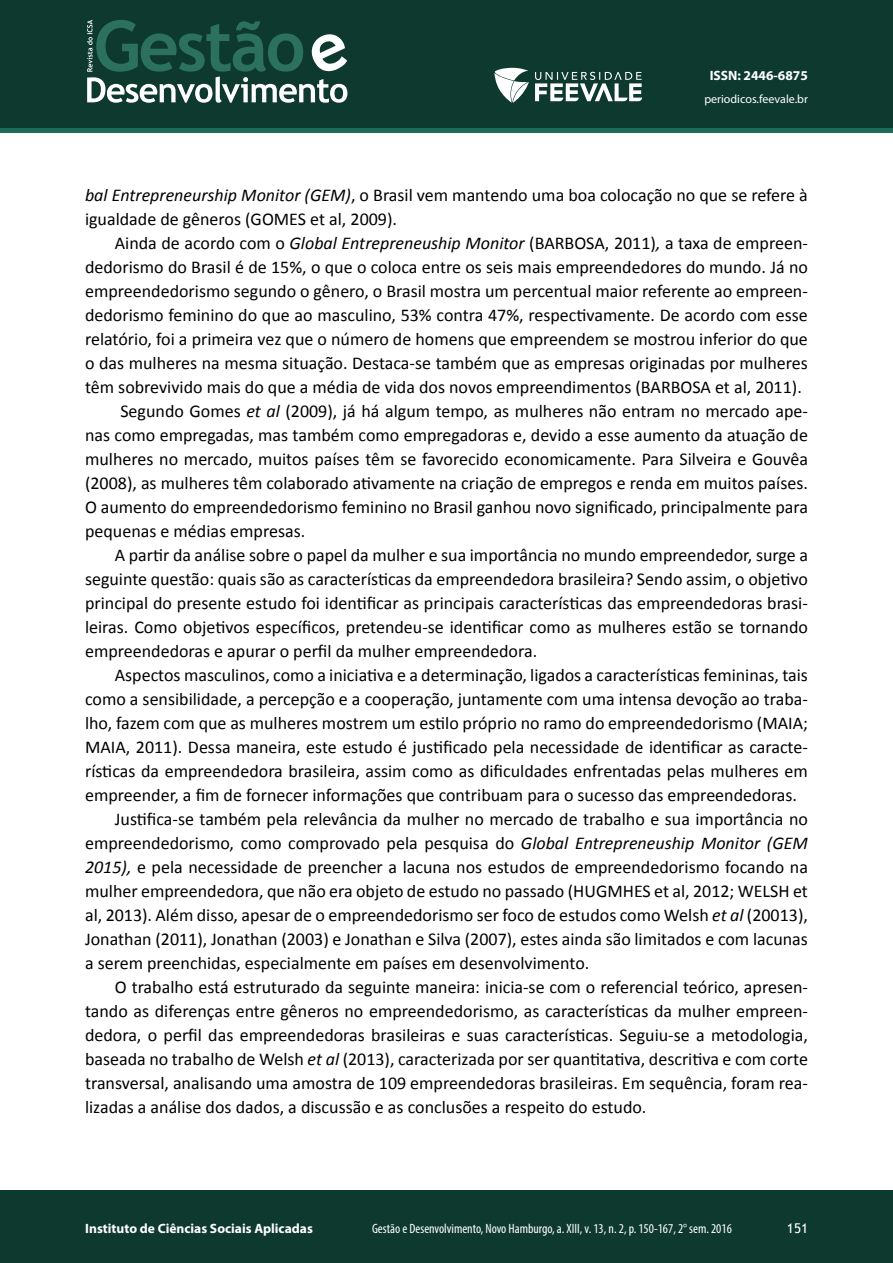
<style>
.page{position:relative;width:893px;height:1263px;background:#fff}
.page>*{position:absolute;margin:0;border:0;box-sizing:border-box;transform-origin:0 0}
.t1{font:18px/24px "Calibri";color:#000}
.t2{font:condensed 13.5px "Myriad Pro";color:#fff}
.t3{font:700 13.5px "Myriad Pro";color:#fff}
.t4{font:13.5px "Trebuchet MS";color:#fff}
.t5{font:12px "Myriad Pro";color:#fff}
.s1{font-style:italic}
</style>
<div class="page">
<div style="left:0;top:0;width:893px;height:129px;background:#0d392f"></div>
<svg style="left:87px;top:20px;width:260px;height:83px"></svg>
<div style="left:0;top:1193px;width:893px;height:70px;background:#0d392f"></div>
<div style="left:0;top:1190px;width:893px;height:5px;background:#0d392f"></div>
<hr style="left:0;top:129px;width:893px;height:4px;background:#1c6a58">
<svg style="left:494px;top:68px;width:35px;height:35px"></svg>
<svg style="left:535px;top:72px;width:107px;height:29px"></svg>
<p class="t3" style="left:710px;top:67px;width:100px">ISSN: 2446-6875</p>
<p class="t5" style="left:704px;top:91px;width:105px">periodicos.feevale.br</p>
<p class="t1" style="left:85px;top:183px;width:724px"><span class="s1">bal Entrepreneurship Monitor (GEM)</span>, o Brasil vem mantendo uma boa colocação no que se refere à igualdade de gêneros (GOMES et al, 2009).</p>
<p class="t1" style="left:115px;top:231px;width:695px">Ainda de acordo com o <span class="s1">Global Entrepreneuship Monitor</span> (BARBOSA, 2011)<span class="s1">,</span> a taxa de empreen-</p>
<p class="t1" style="left:85px;top:255px;width:724px">dedorismo do Brasil é de 15%, o que o coloca entre os seis mais empreendedores do mundo. Já no</p>
<p class="t1" style="left:85px;top:279px;width:724px">empreendedorismo segundo o gênero, o Brasil mostra um percentual maior referente ao empreen-</p>
<p class="t1" style="left:85px;top:303px;width:724px">dedorismo feminino do que ao masculino, 53% contra 47%, respectivamente. De acordo com esse</p>
<p class="t1" style="left:85px;top:327px;width:724px">relatório, foi a primeira vez que o número de homens que empreendem se mostrou inferior do que</p>
<p class="t1" style="left:85px;top:351px;width:724px">o das mulheres na mesma situação. Destaca-se também que as empresas originadas por mulheres</p>
<p class="t1" style="left:85px;top:375px;width:718px">têm sobrevivido mais do que a média de vida dos novos empreendimentos (BARBOSA et al, 2011).</p>
<p class="t1" style="left:120px;top:399px;width:689px">Segundo Gomes <span class="s1">et al</span> (2009), já há algum tempo, as mulheres não entram no mercado ape-</p>
<p class="t1" style="left:85px;top:423px;width:724px">nas como empregadas, mas também como empregadoras e, devido a esse aumento da atuação de</p>
<p class="t1" style="left:85px;top:447px;width:724px">mulheres no mercado, muitos países têm se favorecido economicamente. Para Silveira e Gouvêa</p>
<p class="t1" style="left:85px;top:471px;width:724px">(2008), as mulheres têm colaborado ativamente na criação de empregos e renda em muitos países.</p>
<p class="t1" style="left:85px;top:495px;width:724px">O aumento do empreendedorismo feminino no Brasil ganhou novo significado, principalmente para</p>
<p class="t1" style="left:85px;top:519px;width:222px">pequenas e médias empresas.</p>
<p class="t1" style="left:115px;top:543px;width:695px">A partir da análise sobre o papel da mulher e sua importância no mundo empreendedor, surge a</p>
<p class="t1" style="left:85px;top:567px;width:724px">seguinte questão: quais são as características da empreendedora brasileira? Sendo assim, o objetivo</p>
<p class="t1" style="left:85px;top:591px;width:724px">principal do presente estudo foi identificar as principais características das empreendedoras brasi-</p>
<p class="t1" style="left:85px;top:615px;width:724px">leiras. Como objetivos específicos, pretendeu-se identificar como as mulheres estão se tornando</p>
<p class="t1" style="left:85px;top:639px;width:454px">empreendedoras e apurar o perfil da mulher empreendedora.</p>
<p class="t1" style="left:115px;top:663px;width:695px">Aspectos masculinos, como a iniciativa e a determinação, ligados a características femininas, tais</p>
<p class="t1" style="left:85px;top:687px;width:724px">como a sensibilidade, a percepção e a cooperação, juntamente com uma intensa devoção ao traba-</p>
<p class="t1" style="left:85px;top:711px;width:724px">lho, fazem com que as mulheres mostrem um estilo próprio no ramo do empreendedorismo (MAIA;</p>
<p class="t1" style="left:85px;top:735px;width:724px">MAIA, 2011). Dessa maneira, este estudo é justificado pela necessidade de identificar as caracte-</p>
<p class="t1" style="left:85px;top:759px;width:724px">rísticas da empreendedora brasileira, assim como as dificuldades enfrentadas pelas mulheres em</p>
<p class="t1" style="left:85px;top:783px;width:714px">empreender, a fim de fornecer informações que contribuam para o sucesso das empreendedoras.</p>
<p class="t1" style="left:115px;top:807px;width:695px">Justifica-se também pela relevância da mulher no mercado de trabalho e sua importância no</p>
<p class="t1" style="left:85px;top:831px;width:724px">empreendedorismo, como comprovado pela pesquisa do <span class="s1">Global Entrepreneuship Monitor (GEM</span></p>
<p class="t1" style="left:85px;top:855px;width:724px"><span class="s1">2015),</span> e pela necessidade de preencher a lacuna nos estudos de empreendedorismo focando na</p>
<p class="t1" style="left:85px;top:879px;width:724px">mulher empreendedora, que não era objeto de estudo no passado (HUGMHES et al, 2012; WELSH et</p>
<p class="t1" style="left:85px;top:902px;width:724px">al, 2013). Além disso, apesar de o empreendedorismo ser foco de estudos como Welsh <span class="s1">et al</span> (20013),</p>
<p class="t1" style="left:85px;top:926px;width:724px">Jonathan (2011), Jonathan (2003) e Jonathan e Silva (2007), estes ainda são limitados e com lacunas</p>
<p class="t1" style="left:85px;top:950px;width:506px">a serem preenchidas, especialmente em países em desenvolvimento.</p>
<p class="t1" style="left:115px;top:974px;width:695px">O trabalho está estruturado da seguinte maneira: inicia-se com o referencial teórico, apresen-</p>
<p class="t1" style="left:85px;top:998px;width:724px">tando as diferenças entre gêneros no empreendedorismo, as características da mulher empreen-</p>
<p class="t1" style="left:85px;top:1022px;width:724px">dedora, o perfil das empreendedoras brasileiras e suas características. Seguiu-se a metodologia,</p>
<p class="t1" style="left:85px;top:1046px;width:724px">baseada no trabalho de Welsh <span class="s1">et al</span> (2013), caracterizada por ser quantitativa, descritiva e com corte</p>
<p class="t1" style="left:85px;top:1070px;width:724px">transversal, analisando uma amostra de 109 empreendedoras brasileiras. Em sequência, foram rea-</p>
<p class="t1" style="left:85px;top:1094px;width:563px">lizadas a análise dos dados, a discussão e as conclusões a respeito do estudo.</p>
<p class="t3" style="left:85px;top:1220px;width:229px">Instituto de Ciências Sociais Aplicadas</p>
<p class="t2" style="left:372px;top:1220px;width:361px">Gestão e Desenvolvimento, Novo Hamburgo, a. XIII, v. 13, n. 2, p. 150-167, 2° sem. 2016</p>
<p class="t4" style="left:787px;top:1220px;width:23px">151</p>
</div>
